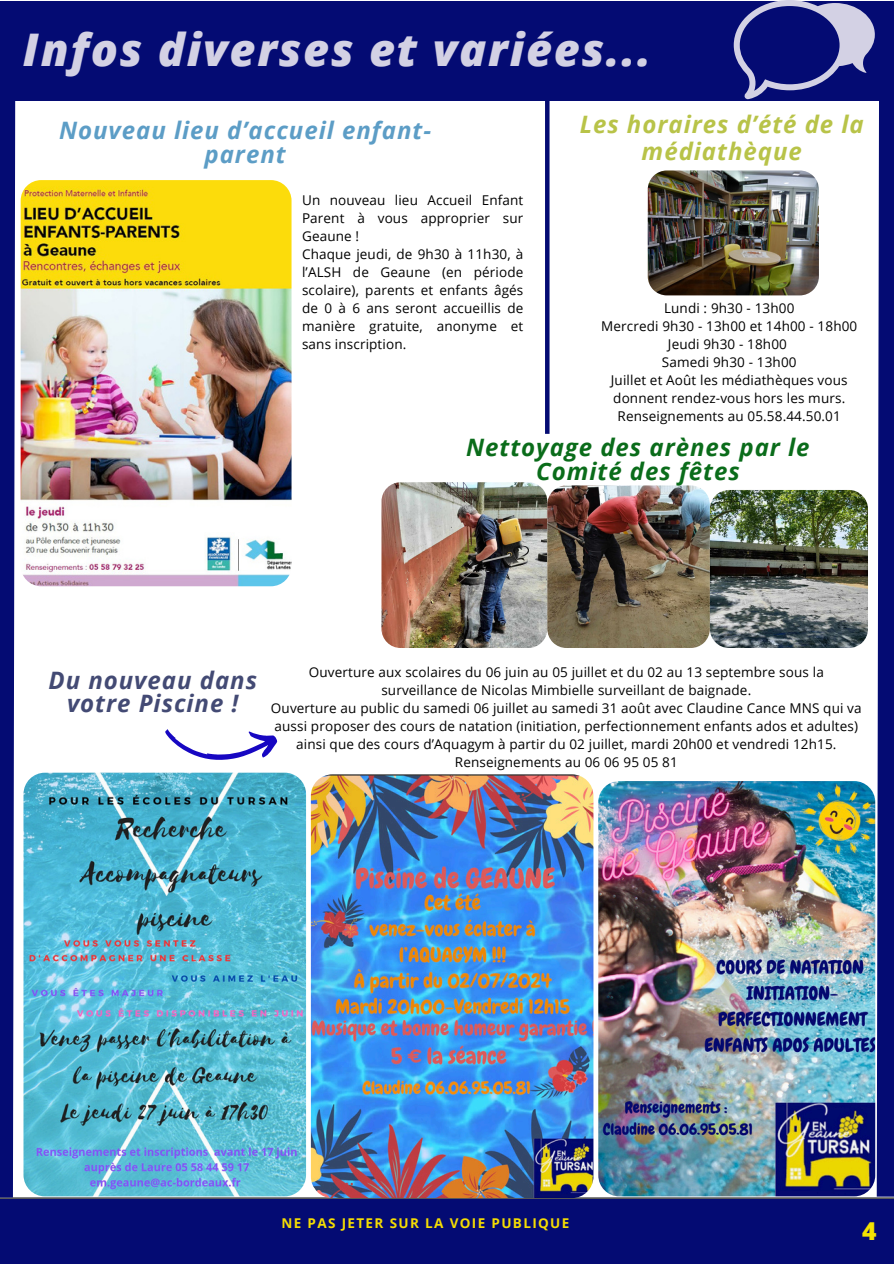
<style>
.page{position:relative;width:894px;height:1264px;background:#fff}
.page>*{position:absolute;margin:0;border:0;box-sizing:border-box;transform-origin:0 0}
.t1{font:italic 800 45px "Open Sans";letter-spacing:.04em;color:#d3d1e4}
.t2{font:800 24.6px "Open Sans";color:#f4e301}
.t3{font:italic 700 24px/23.7px "Open Sans";letter-spacing:.04em;color:#0a6c1a;text-align:center}
.t4{font:italic 700 24px/23.7px "Open Sans";letter-spacing:.04em;color:#5c9dc6;text-align:center}
.t5{font:italic 700 24px/27px "Open Sans";letter-spacing:.04em;color:#b8c348;text-align:center}
.t6{font:italic 700 24px/23.7px "Open Sans";letter-spacing:.04em;color:#434a74;text-align:center}
.t7{font:13.5px/18px "Open Sans";letter-spacing:.01em;color:#000;text-align:center}
.t8{font:700 13.5px "Open Sans";letter-spacing:.1em;color:#f5dd02}
</style>
<div class="page">
<div style="left:0;top:1199px;width:893px;height:64px;background:#040b73"></div>
<hr style="left:0;top:1197px;width:893px;height:1px;background:#000">
<div style="left:0;top:1px;width:893px;height:99px;background:#040b73"></div>
<svg style="left:0;top:100px;width:29px;height:1099px"></svg>
<svg style="left:733px;top:0;width:160px;height:1199px"></svg>
<img style="left:21px;top:180px;width:270px;height:406px;border-radius:21px">
<img style="left:311px;top:774px;width:282px;height:423px;border-radius:21px">
<img style="left:598px;top:781px;width:277px;height:415px;border-radius:21px">
<img style="left:647px;top:170px;width:171px;height:125px">
<img style="left:381px;top:482px;width:166px;height:166px;border-radius:19px">
<img style="left:547px;top:485px;width:162px;height:163px">
<img style="left:709px;top:490px;width:158px;height:158px;border-radius:19px">
<hr style="left:545px;top:86px;width:4px;height:348px;background:#040b73">
<img style="left:23px;top:772px;width:283px;height:424px;border-radius:21px">
<svg style="left:165px;top:729px;width:113px;height:31px"></svg>
<p class="t1" style="left:23px;top:18px;width:629px">Infos diverses et variées...</p>
<p class="t5" style="left:579px;top:110px;width:285px">Les horaires d’été de la médiathèque</p>
<p class="t4" style="left:59px;top:118px;width:373px">Nouveau lieu d’accueil enfant&shy;parent</p>
<p class="t7" style="left:302px;top:191px;width:223px;text-align:justify">Un nouveau lieu Accueil Enfant Parent à vous approprier sur Geaune !</p>
<p class="t7" style="left:302px;top:245px;width:223px;text-align:justify">Chaque jeudi, de 9h30 à 11h30, à l’ALSH de Geaune (en période scolaire), parents et enfants âgés de 0 à 6 ans seront accueillis de manière gratuite, anonyme et sans inscription.</p>
<h2 class="t7" style="left:663px;top:299px;width:132px">Lundi : 9h30 - 13h00</h2>
<p class="t7" style="left:601px;top:317px;width:257px">Mercredi 9h30 - 13h00 et 14h00 - 18h00</p>
<p class="t7" style="left:667px;top:335px;width:120px">Jeudi 9h30 - 18h00</p>
<p class="t7" style="left:661px;top:353px;width:136px">Samedi 9h30 - 13h00</p>
<p class="t7" style="left:610px;top:371px;width:238px">Juillet et Août les médiathèques vous donnent rendez-vous hors les murs.<br>Renseignements au 05.58.44.50.01</p>
<p class="t3" style="left:466px;top:435px;width:345px">Nettoyage des arènes par le<br>Comité des fêtes</p>
<p class="t6" style="left:48px;top:667px;width:210px">Du nouveau dans votre Piscine !</p>
<p class="t7" style="left:309px;top:662px;width:516px">Ouverture aux scolaires du 06 juin au 05 juillet et du 02 au 13 septembre sous la surveillance de Nicolas Mimbielle surveillant de baignade.</p>
<p class="t7" style="left:271px;top:698px;width:592px">Ouverture au public du samedi 06 juillet au samedi 31 août avec Claudine Cance MNS qui va aussi proposer des cours de natation (initiation, perfectionnement enfants ados et adultes) ainsi que des cours d’Aquagym à partir du 02 juillet, mardi 20h00 et vendredi 12h15.<br>Renseignements au 06 06 95 05 81</p>
<h2 class="t8" style="left:281px;top:1213px;width:289px">NE PAS JETER SUR LA VOIE PUBLIQUE</h2>
<p class="t2" style="left:862px;top:1213px;width:16px">4</p>
</div>
